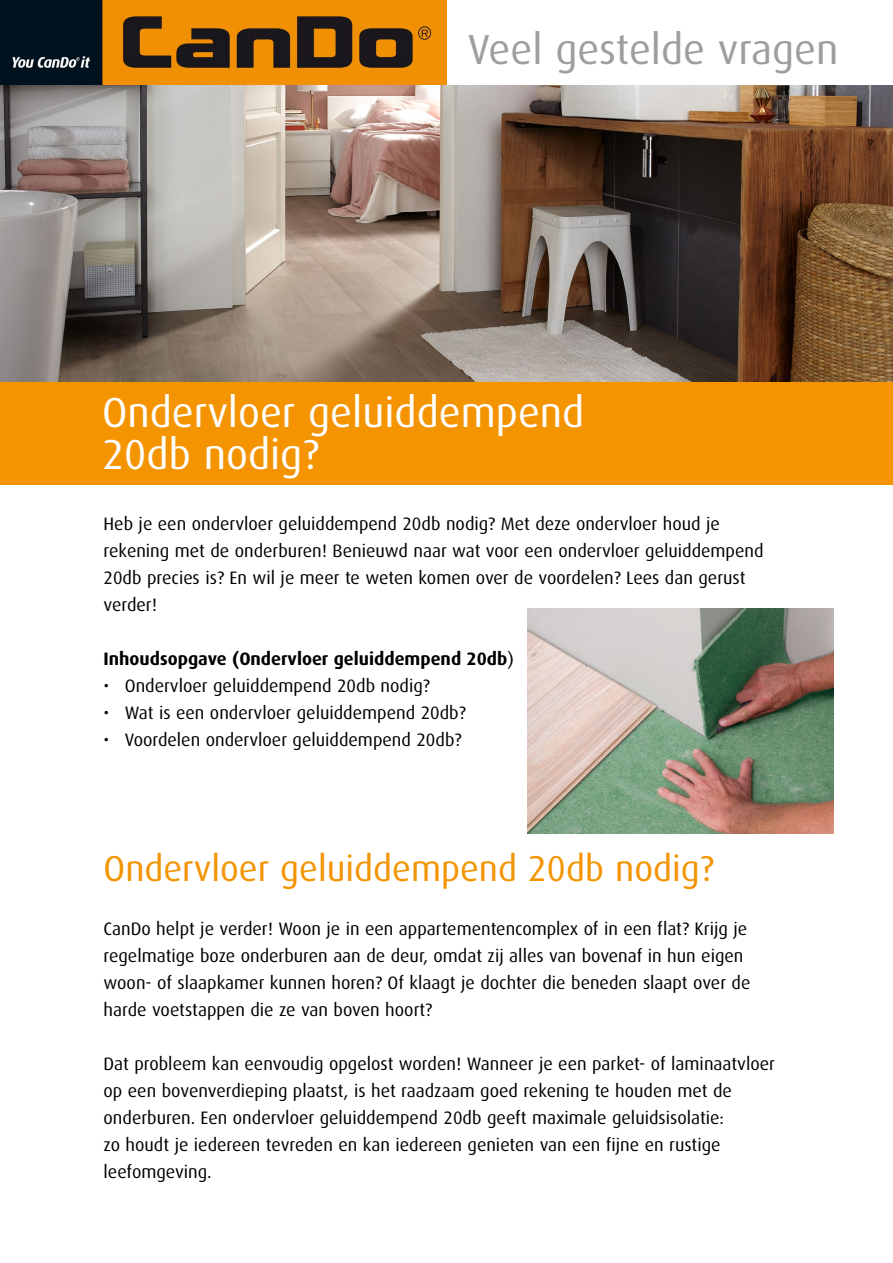
<style>
.page{position:relative;width:893px;height:1263px;background:#fff}
.page>*{position:absolute;margin:0;border:0;box-sizing:border-box;transform-origin:0 0}
.t1{font:42px/42px "Dax";color:#fff}
.t2{font:42px "Dax";color:#9c9e9f}
.t3{font:36px "Dax";color:#f39400}
.t4{font:18px/27px "Dax";color:#000}
.t5{font:700 18px "Dax";color:#000}
.s1{font-weight:400}
</style>
<div class="page">
<img style="left:0;top:0;width:446px;height:85px">
<img style="left:0;top:85px;width:893px;height:298px">
<img style="left:527px;top:608px;width:306px;height:225px">
<div style="left:0;top:383px;width:893px;height:102px;background:#f39400"></div>
<h1 class="t2" style="left:468px;top:26px;width:372px">Veel gestelde vragen</h1>
<h1 class="t1" style="left:102px;top:392px;width:484px">Ondervloer geluiddempend<br>20db nodig?</h1>
<p class="t4" style="left:104px;top:510px;width:661px">Heb je een ondervloer geluiddempend 20db nodig? Met deze ondervloer houd je rekening met de onderburen! Benieuwd naar wat voor een ondervloer geluiddempend 20db precies is? En wil je meer te weten komen over de voordelen? Lees dan gerust verder!</p>
<p class="t5" style="left:104px;top:649px;width:412px">Inhoudsopgave (Ondervloer geluiddempend 20db<span class="s1">)</span></p>
<p class="t4" style="left:104px;top:672px;width:328px">• Ondervloer geluiddempend 20db nodig?</p>
<p class="t4" style="left:104px;top:699px;width:364px">• Wat is een ondervloer geluiddempend 20db?</p>
<p class="t4" style="left:104px;top:726px;width:360px">• Voordelen ondervloer geluiddempend 20db?</p>
<h2 class="t3" style="left:104px;top:849px;width:612px">Ondervloer geluiddempend 20db nodig?</h2>
<p class="t4" style="left:104px;top:915px;width:648px">CanDo helpt je verder! Woon je in een appartementencomplex of in een flat? Krijg je regelmatige boze onderburen aan de deur, omdat zij alles van bovenaf in hun eigen woon- of slaapkamer kunnen horen? Of klaagt je dochter die beneden slaapt over de harde voetstappen die ze van boven hoort?</p>
<p class="t4" style="left:104px;top:1050px;width:673px">Dat probleem kan eenvoudig opgelost worden! Wanneer je een parket- of laminaatvloer op een bovenverdieping plaatst, is het raadzaam goed rekening te houden met de onderburen. Een ondervloer geluiddempend 20db geeft maximale geluidsisolatie:<br>zo houdt je iedereen tevreden en kan iedereen genieten van een fijne en rustige leefomgeving.</p>
</div>
